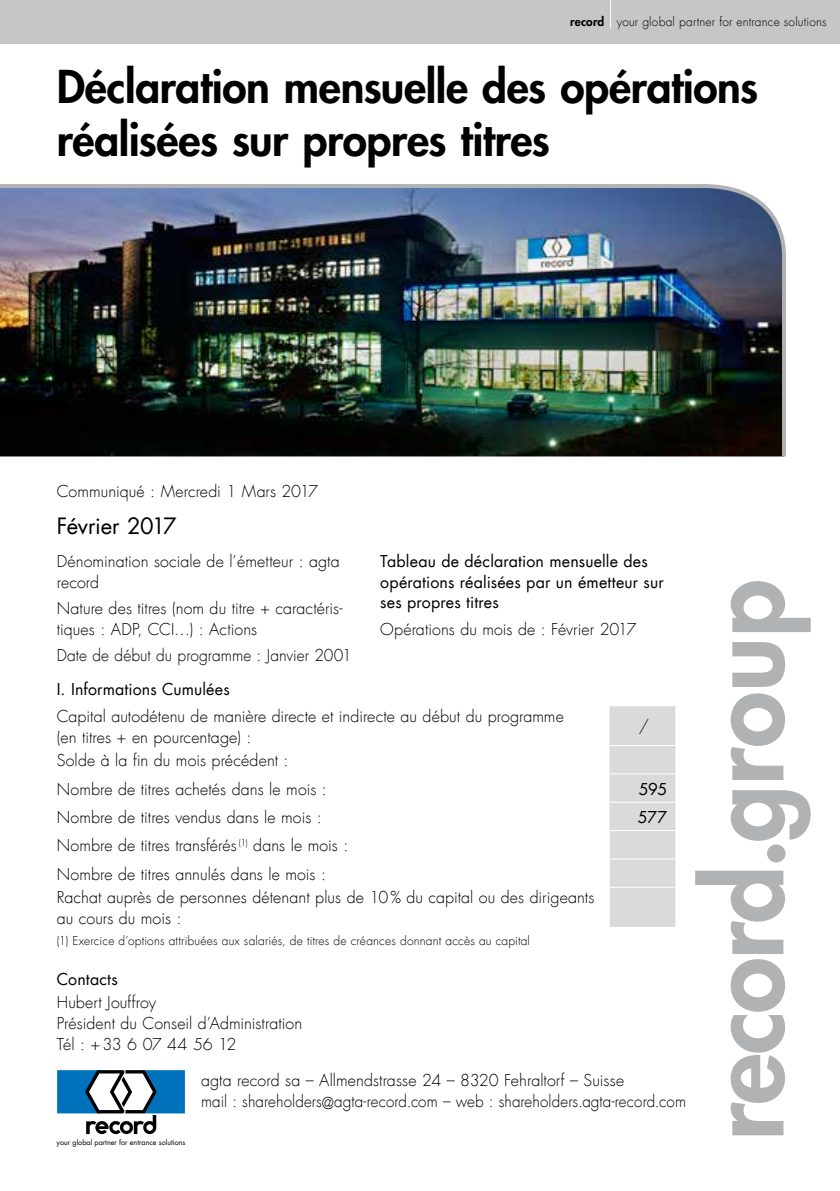
<style>
.page{position:relative;width:840px;height:1191px;background:#fff}
.page>*{position:absolute;margin:0;border:0;box-sizing:border-box;transform-origin:0 0}
.t1{font:800 104px "Futura Std";letter-spacing:-.01em;color:#b1b2b3}
.t2{font:800 44px/52.8px "Futura Std";letter-spacing:-.01em;color:#000}
.t3{font:22px "Futura Com";letter-spacing:-.01em;color:#000}
.t4{font:300 16px/20.8px "Futura Com";letter-spacing:.005em;color:#000}
.t5{font:16px/20.8px "Futura Com";letter-spacing:.01em;color:#000}
.t6{font:300 12px "Futura Com";letter-spacing:.01em;color:#000}
.t7{font:7.2px "Futura Com";color:#000}
.s1{font-family:"Futura Std";font-weight:800}
</style>
<div class="page">
<img style="left:0;top:184px;width:786px;height:273px">
<div style="left:0;top:0;width:839px;height:43px;background:#c5c6c6"></div>
<svg style="left:57px;top:1070px;width:128px;height:64px"></svg>
<div style="left:609px;top:706px;width:66px;height:221px;background:#d9dada"></div>
<hr style="left:609px;top:745px;width:66px;height:1px;background:#fff">
<hr style="left:609px;top:773px;width:66px;height:1px;background:#fff">
<hr style="left:609px;top:801px;width:66px;height:1px;background:#fff">
<hr style="left:609px;top:830px;width:66px;height:1px;background:#fff">
<hr style="left:609px;top:858px;width:66px;height:1px;background:#fff">
<hr style="left:609px;top:886px;width:66px;height:1px;background:#fff">
<p class="t6" style="left:570px;top:14px;width:258px"><span class="s1">record</span> your global partner for entrance solutions</p>
<h2 class="t2" style="left:57px;top:60px;width:702px">Déclaration mensuelle des opérations réalisées sur propres titres</h2>
<p class="t4" style="left:57px;top:480px;width:263px">Communiqué : Mercredi 1 Mars 2017</p>
<h3 class="t3" style="left:57px;top:511px;width:121px">Février 2017</h3>
<p class="t4" style="left:57px;top:550px;width:284px">Dénomination sociale de l’émetteur : agta record</p>
<p class="t4" style="left:57px;top:598px;width:287px">Nature des titres (nom du titre + caractéris&shy;tiques : ADP, CCI…) : Actions</p>
<p class="t4" style="left:57px;top:645px;width:296px">Date de début du programme : Janvier 2001</p>
<p class="t5" style="left:380px;top:550px;width:285px">Tableau de déclaration mensuelle des opérations réalisées par un émetteur sur ses propres titres</p>
<p class="t4" style="left:380px;top:618px;width:257px">Opérations du mois de : Février 2017</p>
<p class="t5" style="left:57px;top:678px;width:174px">I. Informations Cumulées</p>
<p class="t4" style="left:57px;top:705px;width:508px">Capital autodétenu de manière directe et indirecte au début du programme (en titres + en pourcentage) :</p>
<p class="t4" style="left:638px;top:716px;width:12px">/</p>
<p class="t4" style="left:57px;top:746px;width:271px;line-height:28.4px">Solde à la fin du mois précédent :<br>Nombre de titres achetés dans le mois :</p>
<p class="t5" style="left:638px;top:778px;width:30px">595</p>
<p class="t4" style="left:57px;top:807px;width:266px">Nombre de titres vendus dans le mois :</p>
<p class="t5" style="left:637px;top:806px;width:31px">577</p>
<p class="t4" style="left:57px;top:831px;width:293px;line-height:28.4px">Nombre de titres transférés <sup>(1)</sup> dans le mois :<br>Nombre de titres annulés dans le mois :</p>
<p class="t4" style="left:57px;top:887px;width:539px">Rachat auprès de personnes détenant plus de 10% du capital ou des dirigeants au cours du mois :</p>
<p class="t6" style="left:57px;top:932px;width:474px">(1) Exercice d’options attribuées aux salariés, de titres de créances donnant accès au capital</p>
<p class="t5" style="left:57px;top:968px;width:62px">Contacts</p>
<p class="t4" style="left:57px;top:992px;width:247px">Hubert Jouffroy<br>Président du Conseil d’Administration<br>Tél : +33 6 07 44 56 12</p>
<p class="t4" style="left:201px;top:1069px;width:486px">agta record sa – Allmendstrasse 24 – 8320 Fehraltorf – Suisse<br>mail : shareholders@agta-record.com – web : shareholders.agta-record.com</p>
<p class="t7" style="left:56px;top:1137px;width:130px">your global partner for entrance solutions</p>
<h1 class="t1" style="left:678px;top:1140px;width:562px;rotate:-90deg">record.group</h1>
</div>
